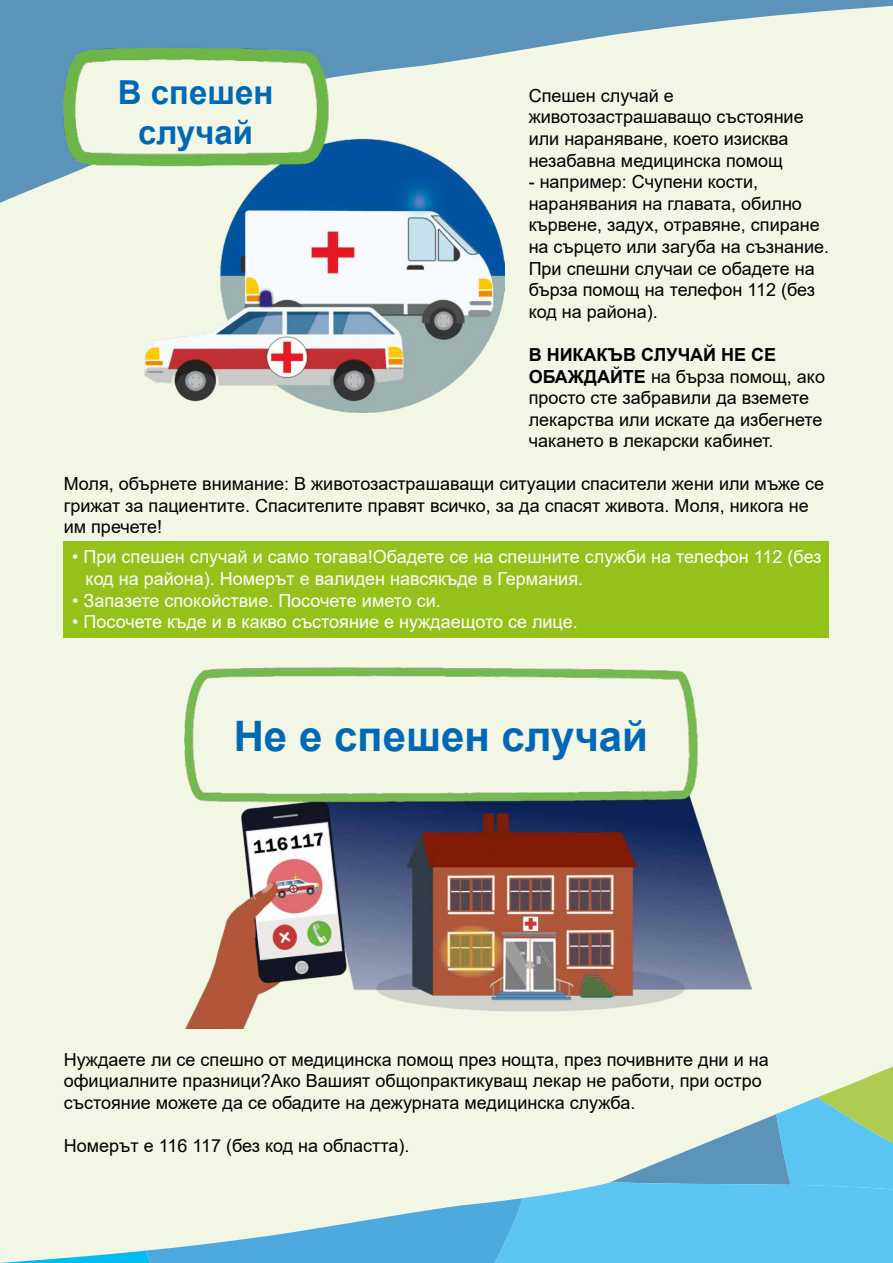
<style>
.page{position:relative;width:893px;height:1263px;background:#f2f6e5}
.page>*{position:absolute;margin:0;border:0;box-sizing:border-box;transform-origin:0 0}
.t1{font:700 42px "Arial";color:#0068b4}
.t2{font:700 33px/39.6px "Arial";color:#0068b4;text-align:center}
.t3{font:18px/21.6px "Arial";color:#000}
.t4{font:18px/21.6px "Arial";color:#fff}
.s1{font-weight:700}
</style>
<div class="page">
<svg style="left:0;top:1066px;width:893px;height:197px"></svg>
<svg style="left:0;top:0;width:893px;height:203px"></svg>
<div style="left:64px;top:541px;width:765px;height:97px;background:#94c11a"></div>
<img style="left:184px;top:668px;width:567px;height:361px">
<img style="left:63px;top:48px;width:441px;height:364px">
<h2 class="t2" style="left:118px;top:73px;width:157px">В спешен случай</h2>
<p class="t3" style="left:529px;top:84px;width:276px">Спешен случай е животозастрашаващо състояние или нараняване, което изисква незабавна медицинска помощ</p>
<p class="t3" style="left:529px;top:171px;width:302px">- например: Счупени кости, наранявания на главата, обилно кървене, задух, отравяне, спиране на сърцето или загуба на съзнание.<br>При спешни случаи се обадете на бърза помощ на телефон 112 (без код на района).</p>
<p class="t3" style="left:529px;top:344px;width:298px"><span class="s1">В НИКАКЪВ СЛУЧАЙ НЕ СЕ<br>ОБАЖДАЙТЕ</span> на бърза помощ, ако просто сте забравили да вземете лекарства или искате да избегнете чакането в лекарски кабинет.</p>
<p class="t3" style="left:64px;top:473px;width:762px">Моля, обърнете внимание: В животозастрашаващи ситуации спасители жени или мъже се грижат за пациентите. Спасителите правят всичко, за да спасят живота. Моля, никога не им пречете!</p>
<p class="t4" style="left:86px;top:546px;width:737px;text-indent:-13px">• При спешен случай и само тогава!Обадете се на спешните служби на телефон 112 (без код на района). Номерът е валиден навсякъде в Германия.</p>
<p class="t4" style="left:72px;top:589px;width:370px">• Запазете спокойствие. Посочете името си.</p>
<p class="t4" style="left:72px;top:611px;width:507px">• Посочете къде и в какво състояние е нуждаещото се лице.</p>
<h1 class="t1" style="left:234px;top:707px;width:416px">Не е спешен случай</h1>
<p class="t3" style="left:64px;top:1048px;width:706px">Нуждаете ли се спешно от медицинска помощ през нощта, през почивните дни и на официалните празници?Ако Вашият общопрактикуващ лекар не работи, при остро състояние можете да се обадите на дежурната медицинска служба.</p>
<p class="t3" style="left:64px;top:1135px;width:347px">Номерът е 116 117 (без код на областта).</p>
</div>
